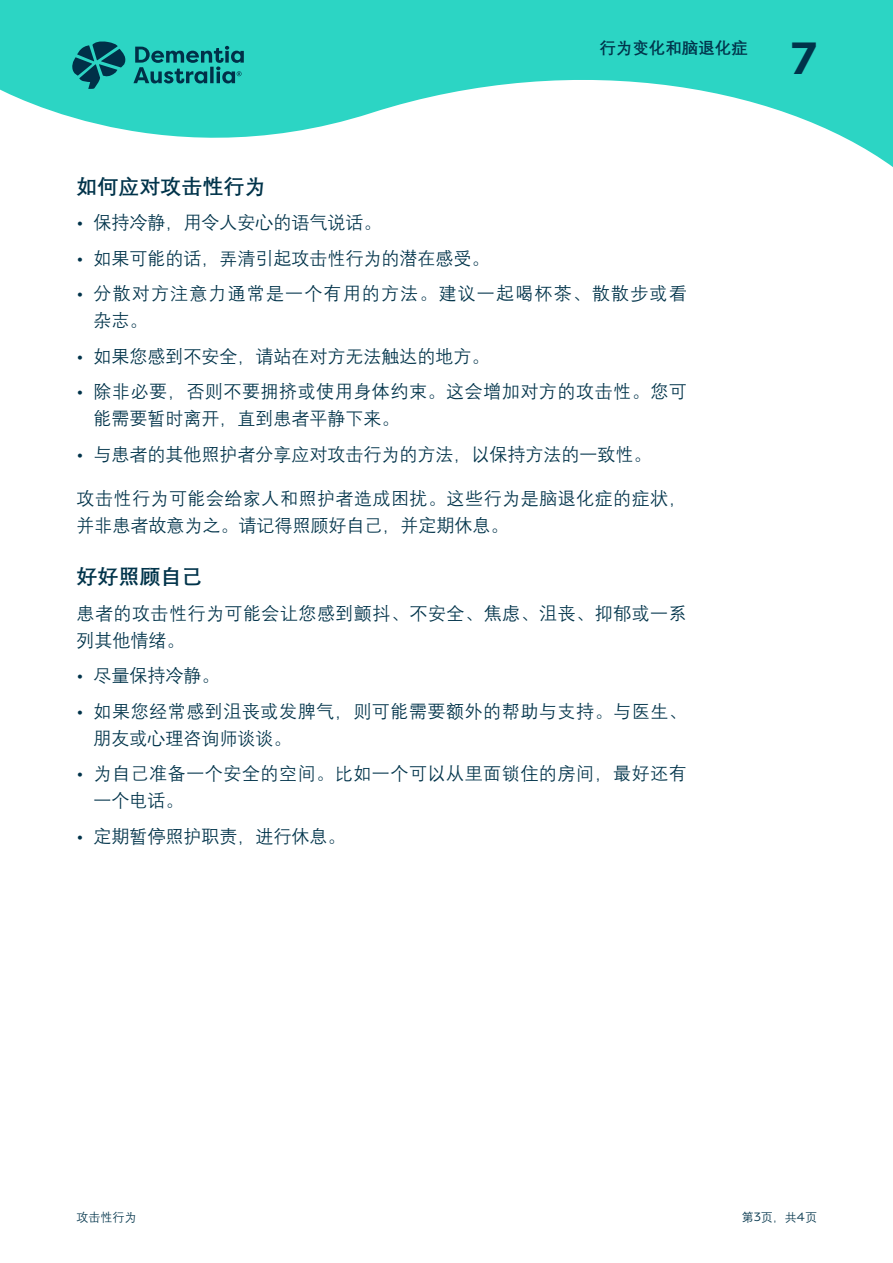
<style>
.page{position:relative;width:893px;height:1263px;background:#fff}
.page>*{position:absolute;margin:0;border:0;box-sizing:border-box;transform-origin:0 0}
.t1{font:700 45px "Filson Pro";color:#00334a}
.t2{font:700 21px "Deng Xian";color:#00334a}
.t3{font:18px/27px "Deng Xian";letter-spacing:.03em;color:#00334a}
.t4{font:18px "Deng Xian";color:#00334a}
.t5{font:18px/27px "Deng Xian";letter-spacing:.065em;color:#00334a}
.t6{font:700 16.5px "Deng Xian";color:#00334a}
.t7{font:12px "Deng Xian";color:#00334a}
.s1{font-family:"Filson Pro"}
</style>
<div class="page">
<svg style="left:0;top:0;width:893px;height:167px;fill:#2cd5c4"></svg>
<svg style="left:72px;top:41px;width:172px;height:48px;background:#1d9d9a"></svg>
<p class="t6" style="left:599px;top:37px;width:150px">行为变化和脑退化症</p>
<h1 class="t1" style="left:791px;top:30px;width:27px">7</h1>
<p class="t2" style="left:77px;top:172px;width:191px">如何应对攻击性行为</p>
<p class="t4" style="left:77px;top:211px;width:307px"><span class="s1">•</span> 保持冷静，用令人安心的语气说话。</p>
<p class="t4" style="left:77px;top:247px;width:415px"><span class="s1">•</span> 如果可能的话，弄清引起攻击性行为的潜在感受。</p>
<p class="t5" style="left:94px;top:279px;width:595px;text-indent:-17px"><span class="s1">•</span> 分散对方注意力通常是一个有用的方法。建议一起喝杯茶、散散步或看杂志。</p>
<p class="t4" style="left:77px;top:345px;width:415px"><span class="s1">•</span> 如果您感到不安全，请站在对方无法触达的地方。</p>
<p class="t3" style="left:94px;top:377px;width:595px;text-indent:-17px"><span class="s1">•</span> 除非必要，否则不要拥挤或使用身体约束。这会增加对方的攻击性。您可能需要暂时离开，直到患者平静下来。</p>
<p class="t4" style="left:77px;top:443px;width:577px"><span class="s1">•</span> 与患者的其他照护者分享应对攻击行为的方法，以保持方法的一致性。</p>
<p class="t3" style="left:77px;top:484px;width:612px">攻击性行为可能会给家人和照护者造成困扰。这些行为是脑退化症的症状，并非患者故意为之。请记得照顾好自己，并定期休息。</p>
<p class="t2" style="left:77px;top:563px;width:128px">好好照顾自己</p>
<p class="t3" style="left:77px;top:599px;width:612px">患者的攻击性行为可能会让您感到颤抖、不安全、焦虑、沮丧、抑郁或一系列其他情绪。</p>
<p class="t3" style="left:77px;top:661px;width:145px"><span class="s1">•</span> 尽量保持冷静。</p>
<p class="t3" style="left:94px;top:697px;width:595px;text-indent:-17px"><span class="s1">•</span> 如果您经常感到沮丧或发脾气，则可能需要额外的帮助与支持。与医生、朋友或心理咨询师谈谈。</p>
<p class="t3" style="left:94px;top:759px;width:595px;text-indent:-17px"><span class="s1">•</span> 为自己准备一个安全的空间。比如一个可以从里面锁住的房间，最好还有一个电话。</p>
<p class="t4" style="left:77px;top:825px;width:271px"><span class="s1">•</span> 定期暂停照护职责，进行休息。</p>
<p class="t7" style="left:77px;top:1210px;width:62px">攻击性行为</p>
<p class="t7" style="left:742px;top:1210px;width:77px">第<span class="s1">3</span>页，共<span class="s1">4</span>页</p>
</div>
